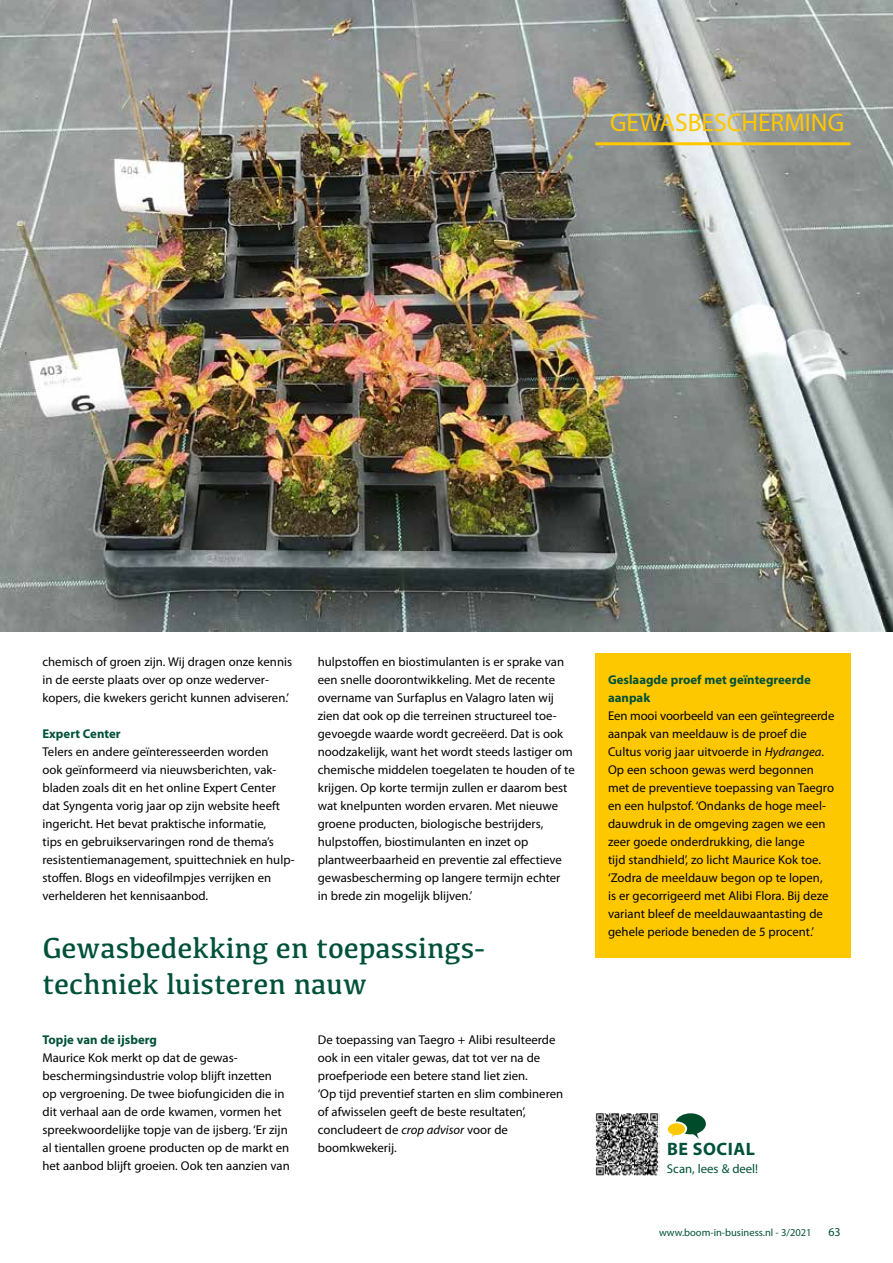
<style>
.page{position:relative;width:893px;height:1263px;background:#fff}
.page>*{position:absolute;margin:0;border:0;box-sizing:border-box;transform-origin:0 0}
.t1{font:30px/36px "Kefa";color:#005139}
.t2{font:25.5px "Myriad Pro";color:#fec800}
.t3{font:700 18px "Myriad Pro";letter-spacing:.03em;color:#005139}
.t4{font:12.75px/18px "Myriad Pro";color:#000}
.t5{font:700 12.75px/18px "Myriad Pro";color:#005139}
.t6{font:12.75px "Myriad Pro";color:#005139}
.t7{font:12px "Myriad Pro";color:#005139}
.t8{font:10.5px "Myriad Pro";color:#005139}
.s1{font-style:italic}
</style>
<div class="page">
<img style="left:0;top:0;width:893px;height:631px">
<div style="left:595px;top:654px;width:255px;height:304px;background:#fec800"></div>
<hr style="left:595px;top:142px;width:255px;height:3px;background:#fec800">
<img style="left:595px;top:1113px;width:65px;height:63px">
<svg style="left:668px;top:1113px;width:38px;height:26px"></svg>
<h2 class="t2" style="left:610px;top:107px;width:236px">GEWASBESCHERMING</h2>
<p class="t4" style="left:43px;top:653px;width:251px">chemisch of groen zijn. Wij dragen onze kennis in de eerste plaats over op onze wederver&shy;kopers, die kwekers gericht kunnen adviseren.’</p>
<p class="t5" style="left:43px;top:724px;width:80px">Expert Center</p>
<p class="t4" style="left:43px;top:743px;width:254px">Telers en andere geïnteresseerden worden<br>ook geïnformeerd via nieuwsberichten, vak&shy;bladen zoals dit en het online Expert Center dat Syngenta vorig jaar op zijn website heeft ingericht. Het bevat praktische informatie,<br>tips en gebruikservaringen rond de thema’s resistentiemanagement, spuittechniek en hulp&shy;stoffen. Blogs en videofilmpjes verrijken en verhelderen het kennisaanbod.</p>
<p class="t4" style="left:318px;top:653px;width:259px">hulpstoffen en biostimulanten is er sprake van een snelle doorontwikkeling. Met de recente overname van Surfaplus en Valagro laten wij zien dat ook op die terreinen structureel toe&shy;gevoegde waarde wordt gecreëerd. Dat is ook noodzakelijk, want het wordt steeds lastiger om chemische middelen toegelaten te houden of te krijgen. Op korte termijn zullen er daarom best wat knelpunten worden ervaren. Met nieuwe groene producten, biologische bestrijders, hulpstoffen, biostimulanten en inzet op plantweerbaarheid en preventie zal effectieve gewasbescherming op langere termijn echter<br>in brede zin mogelijk blijven.’</p>
<h1 class="t1" style="left:43px;top:929px;width:444px">Gewasbedekking en toepassings&shy;techniek luisteren nauw</h1>
<p class="t5" style="left:43px;top:1030px;width:116px">Topje van de ijsberg</p>
<p class="t4" style="left:43px;top:1049px;width:249px">Maurice Kok merkt op dat de gewas&shy;beschermingsindustrie volop blijft inzetten<br>op vergroening. De twee biofungiciden die in dit verhaal aan de orde kwamen, vormen het spreekwoordelijke topje van de ijsberg. ‘Er zijn al tientallen groene producten op de markt en het aanbod blijft groeien. Ook ten aanzien van</p>
<p class="t4" style="left:318px;top:1031px;width:247px">De toepassing van Taegro + Alibi resulteerde ook in een vitaler gewas, dat tot ver na de proefperiode een betere stand liet zien.<br>‘Op tijd preventief starten en slim combineren of afwisselen geeft de beste resultaten’, concludeert de <span class="s1">crop advisor</span> voor de boomkwekerij.</p>
<p class="t5" style="left:608px;top:670px;width:204px">Geslaagde proef met geïntegreerde aanpak</p>
<p class="t4" style="left:608px;top:707px;width:228px">Een mooi voorbeeld van een geïntegreerde aanpak van meeldauw is de proef die Cultus vorig jaar uitvoerde in <span class="s1">Hydrangea</span>.<br>Op een schoon gewas werd begonnen met de preventieve toepassing van Taegro en een hulpstof. ‘Ondanks de hoge meel&shy;dauwdruk in de omgeving zagen we een zeer goede onderdrukking, die lange<br>tijd standhield’, zo licht Maurice Kok toe. ‘Zodra de meeldauw begon op te lopen,<br>is er gecorrigeerd met Alibi Flora. Bij deze variant bleef de meeldauwaantasting de gehele periode beneden de 5 procent.’</p>
<h3 class="t3" style="left:667px;top:1137px;width:89px">BE SOCIAL</h3>
<p class="t6" style="left:667px;top:1161px;width:93px">Scan, lees &amp; deel!</p>
<p class="t8" style="left:659px;top:1226px;width:154px">www.boom-in-business.nl - 3/2021</p>
<p class="t7" style="left:828px;top:1224px;width:14px">63</p>
</div>
